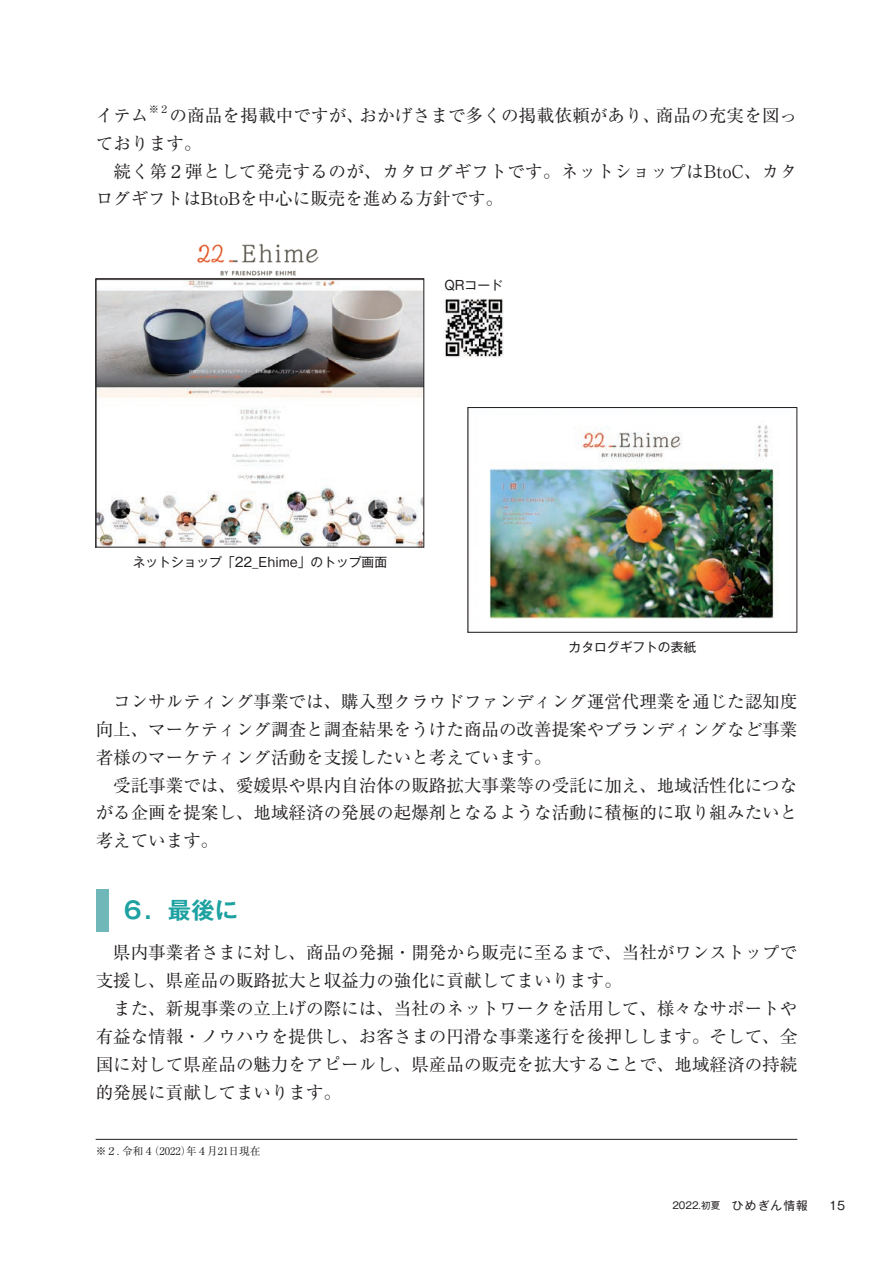
<style>
.page{position:relative;width:893px;height:1263px;background:#fff}
.page>*{position:absolute;margin:0;border:0;box-sizing:border-box;transform-origin:0 0}
.t1{font:700 23.4px "Gothic MB101 Pr 6 De";color:#1ea1a1}
.t2{font:17.55px/27.9px "Ryumin Pr 6";color:#231f20}
.t3{font:12.75px "Gothic MB101 Pr 6";color:#231f20}
.t4{font:11.7px "Gothic MB101 Pr 6";color:#231f20}
.t5{font:10.65px "Ryumin Pro";color:#231f20}
.t6{font:10.2px "Ryumin Pr 6";color:#231f20}
.t7{font:9.6px "Gothic MB101 Pr 6";color:#231f20}
.s1{font-size:11.7px}
</style>
<div class="page">
<div style="left:96px;top:889px;width:12px;height:43px;background:#6fb7b9"></div>
<img style="left:489px;top:425px;width:289px;height:194px">
<div style="left:468px;top:407px;width:329px;height:226px;border:1px solid #231f20"></div>
<hr style="left:96px;top:1139px;width:701px;height:1px;background:#231f20">
<img style="left:444px;top:298px;width:59px;height:60px">
<img style="left:197px;top:243px;width:122px;height:33px">
<img style="left:98px;top:280px;width:324px;height:265px">
<div style="left:96px;top:278px;width:328px;height:269px;border:1px solid #231f20"></div>
<p class="t2" style="left:96px;top:100px;width:54px">イテム</p>
<p class="t6" style="left:149px;top:101px;width:22px">※２</p>
<p class="t2" style="left:96px;top:100px;width:703px;text-indent:74px">の商品を掲載中ですが、おかげさまで多くの掲載依頼があり、商品の充実を図っております。<br>　続く第２弾として発売するのが、カタログギフトです。ネットショップはBtoC、カタログギフトはBtoBを中心に販売を進める方針です。</p>
<p class="t3" style="left:444px;top:274px;width:60px">QRコード</p>
<p class="t3" style="left:133px;top:551px;width:256px">ネットショップ「22_Ehime」のトップ画面</p>
<p class="t3" style="left:569px;top:637px;width:129px">カタログギフトの表紙</p>
<p class="t2" style="left:96px;top:686px;width:703px">　コンサルティング事業では、購入型クラウドファンディング運営代理業を通じた認知度向上、マーケティング調査と調査結果をうけた商品の改善提案やブランディングなど事業者様のマーケティング活動を支援したいと考えています。<br>　受託事業では、愛媛県や県内自治体の販路拡大事業等の受託に加え、地域活性化につながる企画を提案し、地域経済の発展の起爆剤となるような活動に積極的に取り組みたいと考えています。</p>
<h1 class="t1" style="left:121px;top:891px;width:118px">６．最後に</h1>
<p class="t2" style="left:96px;top:937px;width:703px">　県内事業者さまに対し、商品の発掘・開発から販売に至るまで、当社がワンストップで支援し、県産品の販路拡大と収益力の強化に貢献してまいります。<br>　また、新規事業の立上げの際には、当社のネットワークを活用して、様々なサポートや有益な情報・ノウハウを提供し、お客さまの円滑な事業遂行を後押しします。そして、全国に対して県産品の魅力をアピールし、県産品の販売を拡大することで、地域経済の持続的発展に貢献してまいります。</p>
<p class="t5" style="left:96px;top:1143px;width:166px">※２．令和４（2022）年４月21日現在</p>
<p class="t7" style="left:672px;top:1197px;width:137px">2022.初夏<span class="s1">　ひめぎん情報</span></p>
<p class="t4" style="left:829px;top:1195px;width:18px">15</p>
</div>
